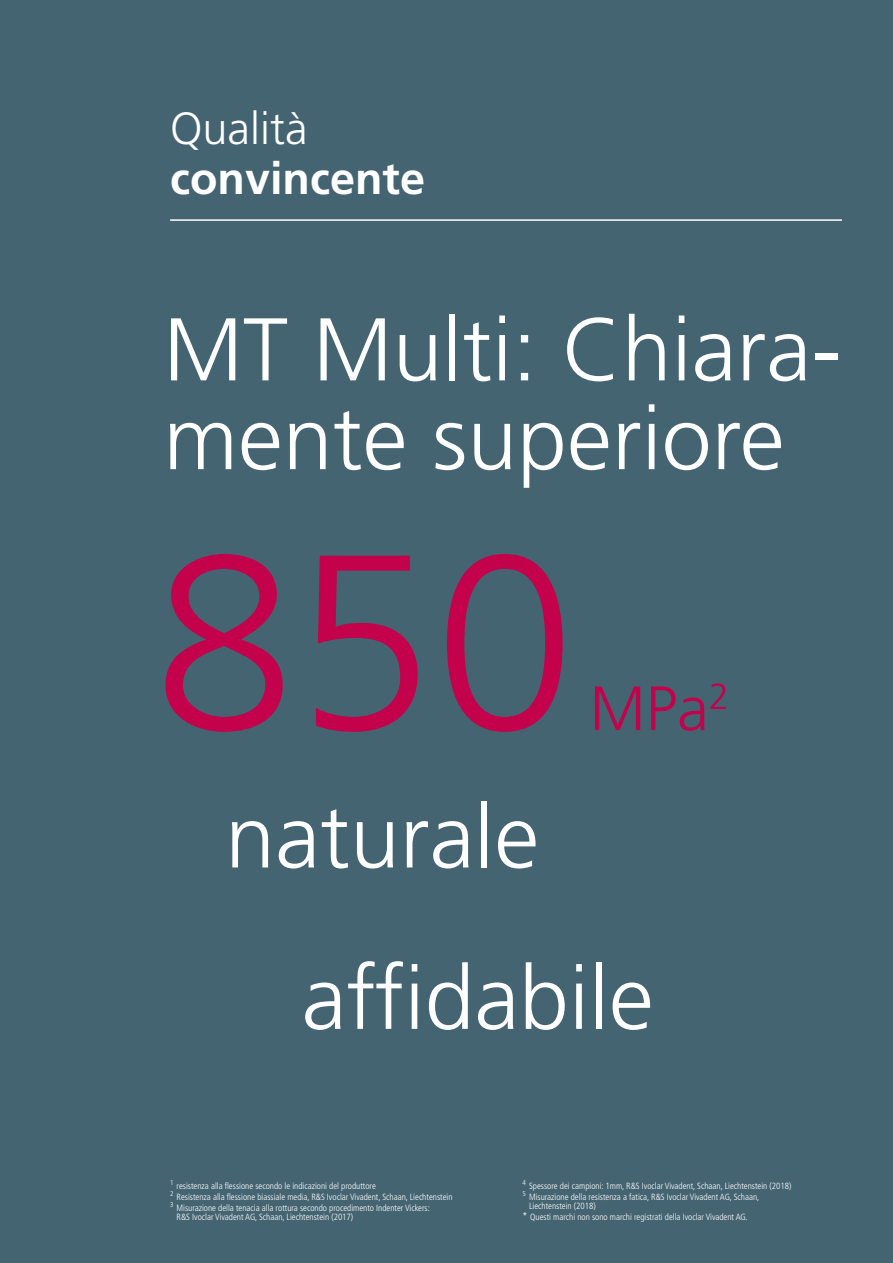
<style>
.page{position:relative;width:893px;height:1263px;background:#446472}
.page>*{position:absolute;margin:0;border:0;box-sizing:border-box;transform-origin:0 0}
.t1{font:300 249.9px "Frutiger";color:#c4014b}
.t2{font:300 88.8px/88.8px "Frutiger";color:#fff}
.t3{font:300 62.4px "Frutiger";color:#c4014b}
.t4{font:700 45px "Frutiger";color:#fff}
.t5{font:300 45px "Frutiger";color:#fff}
.t6{font:300 condensed 9px/11.1px "Frutiger";color:#fff}
.s1{font-size:10.5px}
</style>
<div class="page">
<hr style="left:170px;top:219px;width:672px;height:2px;background:#fff">
<h3 class="t5" style="left:170px;top:103px;width:139px">Qualità</h3>
<h3 class="t4" style="left:170px;top:152px;width:257px">convincente</h3>
<h2 class="t2" style="left:163px;top:307px;width:679px">MT Multi: Chiara&shy;mente superiore</h2>
<h1 class="t1" style="left:154px;top:502px;width:422px">850</h1>
<h2 class="t2" style="left:225px;top:794px;width:315px">naturale</h2>
<h3 class="t3" style="left:589px;top:673px;width:141px">MPa<sup>2</sup></h3>
<h2 class="t2" style="left:302px;top:955px;width:354px">affidabile</h2>
<p class="t6" style="left:170px;top:1180px;width:284px"><sup>1</sup> resistenza alla flessione secondo le indicazioni del produttore<br><sup>2</sup> Resistenza alla flessione biassiale media, R&amp;S Ivoclar Vivadent, Schaan, Liechtenstein<br><sup>3</sup> Misurazione della tenacia alla rottura secondo procedimento Indenter Vickers:</p>
<p class="t6" style="left:176px;top:1212px;width:178px">R&amp;S Ivoclar Vivadent AG, Schaan, Liechtenstein (2017)</p>
<p class="t6" style="left:523px;top:1180px;width:270px"><sup>4</sup> Spessore dei campioni: 1mm, R&amp;S Ivoclar Vivadent, Schaan, Liechtenstein (2018)<br><sup>5</sup> Misurazione della resistenza a fatica, R&amp;S Ivoclar Vivadent AG, Schaan,</p>
<p class="t6" style="left:523px;top:1201px;width:227px;text-indent:6px">Liechtenstein (2018)<br><span class="s1">*</span> Questi marchi non sono marchi registrati della Ivoclar Vivadent AG.</p>
</div>
